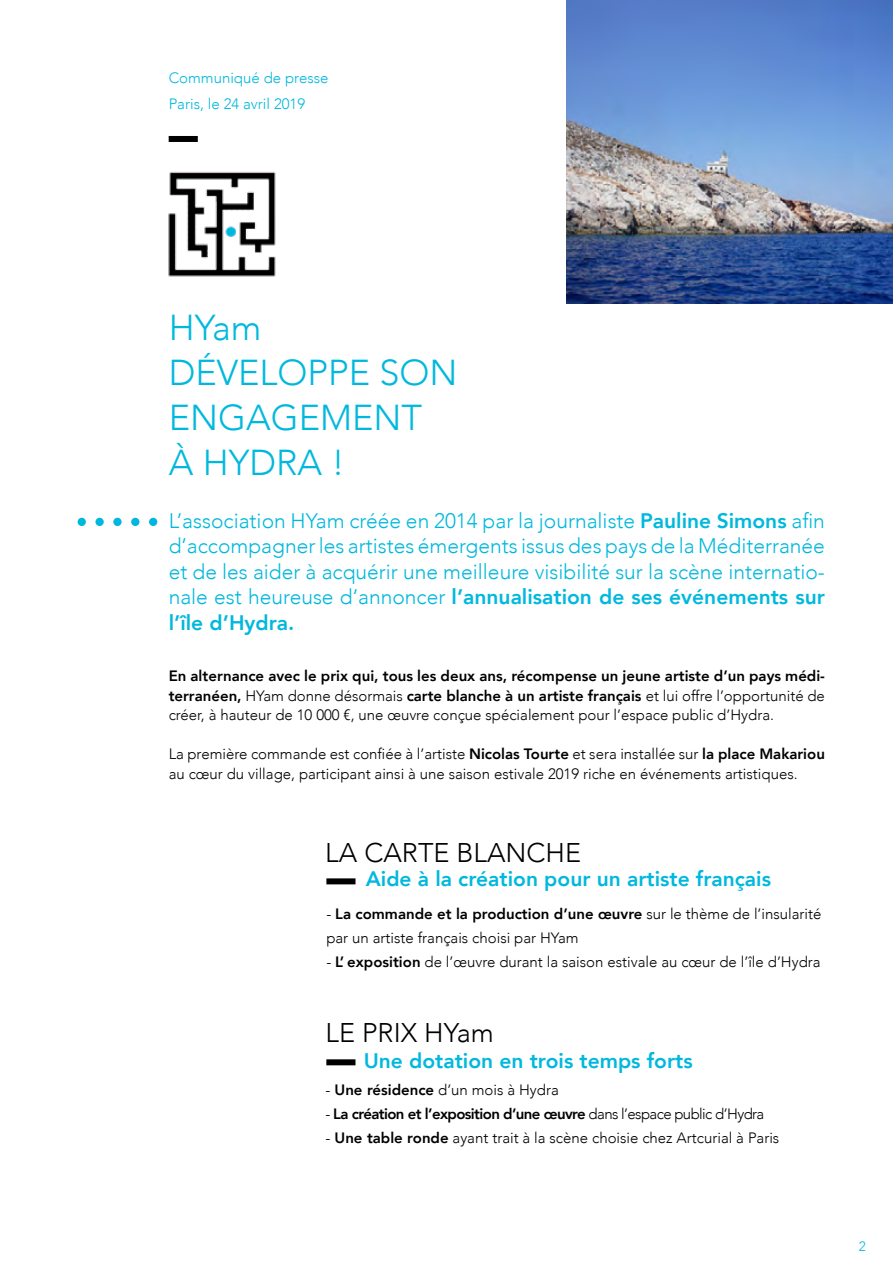
<style>
.page{position:relative;width:893px;height:1263px;background:#fff}
.page>*{position:absolute;margin:0;border:0;box-sizing:border-box;transform-origin:0 0}
.t1{font:300 36px/45px "Avenir";color:#00b8dd}
.t2{font:300 27px "Avenir";color:#000}
.t3{font:300 21px/25.5px "Avenir";color:#00b8dd;text-align:justify}
.t4{font:800 21px "Avenir";color:#00b8dd}
.t5{font:300 15px/24px "Avenir";color:#000}
.t6{font:800 15px/19.5px "Avenir";color:#000;text-align:justify}
.t7{font:800 15px "Avenir";letter-spacing:-.04em;color:#000}
.t8{font:300 15px/25.8px "Avenir";color:#00b8dd}
.t9{font:300 13.5px "Avenir";color:#00b8dd}
.s1{font-weight:800}
.s2{font-weight:300}
</style>
<div class="page">
<img style="left:168px;top:171px;width:108px;height:106px">
<div style="left:169px;top:136px;width:29px;height:6px;background:#000"></div>
<div style="left:326px;top:878px;width:30px;height:6px;background:#000"></div>
<div style="left:326px;top:1059px;width:29px;height:6px;background:#000"></div>
<img style="left:567px;top:0;width:326px;height:304px">
<div style="left:78px;top:518px;width:8px;height:8px;background:#00b8dd;border-radius:50%"></div>
<div style="left:95px;top:518px;width:9px;height:8px;background:#00b8dd;border-radius:50%"></div>
<div style="left:113px;top:518px;width:9px;height:8px;background:#00b8dd;border-radius:50%"></div>
<div style="left:131px;top:518px;width:8px;height:8px;background:#00b8dd;border-radius:50%"></div>
<div style="left:149px;top:518px;width:8px;height:8px;background:#00b8dd;border-radius:50%"></div>
<p class="t8" style="left:169px;top:65px;width:161px">Communiqué de presse<br>Paris, le 24 avril 2019</p>
<h1 class="t1" style="left:169px;top:305px;width:290px">HYam<br>DÉVELOPPE SON<br>ENGAGEMENT<br>À HYDRA !</h1>
<p class="t3" style="left:169px;top:508px;width:658px">L’association HYam créée en 2014 par la journaliste <span class="s1">Pauline Simons</span> afin d’accompagner les artistes émergents issus des pays de la Méditerranée et de les aider à acquérir une meilleure visibilité sur la scène internatio&shy;nale est heureuse d’annoncer <span class="s1">l’annualisation de ses événements sur l’île d’Hydra.</span></p>
<p class="t6" style="left:169px;top:666px;width:658px">En alternance avec le prix qui, tous les deux ans, récompense un jeune artiste d’un pays médi&shy;terranéen, <span class="s2">HYam donne désormais</span> carte blanche à un artiste français <span class="s2">et lui offre l’opportunité de créer, à hauteur de 10 000 €, une œuvre conçue spécialement pour l’espace public d’Hydra.</span></p>
<p class="t5" style="left:169px;top:744px;width:658px;line-height:19.5px">La première commande est confiée à l’artiste <span class="s1">Nicolas Tourte</span> et sera installée sur <span class="s1">la place Makariou </span>au cœur du village, participant ainsi à une saison estivale 2019 riche en événements artistiques.</p>
<h2 class="t2" style="left:325px;top:837px;width:257px">LA CARTE BLANCHE</h2>
<h3 class="t4" style="left:366px;top:862px;width:407px">Aide à la création pour un artiste français</h3>
<p class="t5" style="left:326px;top:902px;width:497px">- <span class="s1">La commande et la production d’une œuvre</span> sur le thème de l’insularité par un artiste français choisi par HYam</p>
<p class="t5" style="left:326px;top:950px;width:496px">- <span class="s1">L’ exposition</span> de l’œuvre durant la saison estivale au cœur de l’île d’Hydra</p>
<h2 class="t2" style="left:326px;top:1017px;width:170px">LE PRIX HYam</h2>
<h3 class="t4" style="left:364px;top:1044px;width:330px">Une dotation en trois temps forts</h3>
<p class="t5" style="left:326px;top:1078px;width:235px">- <span class="s1">Une résidence</span> d’un mois à Hydra</p>
<p class="t7" style="left:326px;top:1102px;width:440px"><span class="s2">-</span> La création et l’exposition d’une œuvre <span class="s2">dans l’espace public d’Hydra</span></p>
<p class="t5" style="left:326px;top:1126px;width:455px">- <span class="s1">Une table ronde</span> ayant trait à la scène choisie chez Artcurial à Paris</p>
<p class="t9" style="left:859px;top:1238px;width:9px">2</p>
</div>
